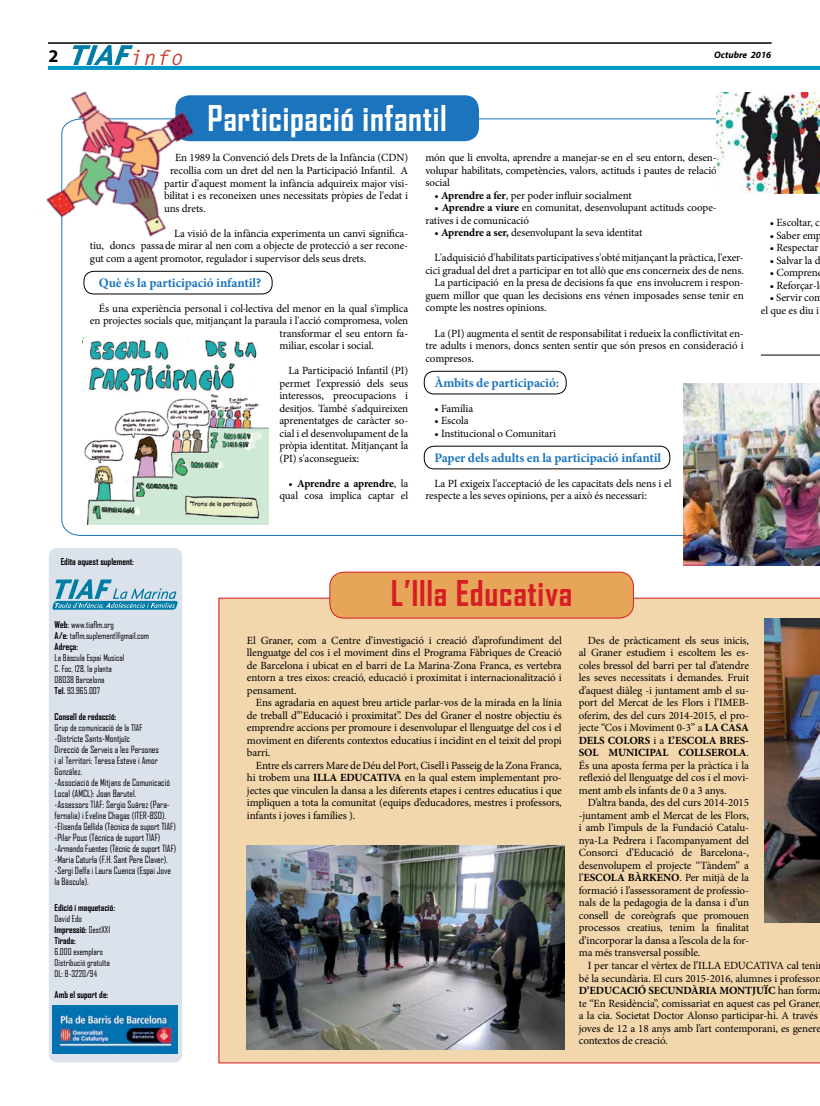
<style>
.page{position:relative;width:820px;height:1106px;background:#fff}
.page>*{position:absolute;margin:0;border:0;box-sizing:border-box;transform-origin:0 0}
.t1{font:700 34px "Agency FB";letter-spacing:.02em;color:#fff}
.t2{font:700 34px "Agency FB";letter-spacing:.02em;color:#d71d24}
.t3{font:italic 700 20.8px "Letter Gothic Std";color:#c73f2d}
.t4{font:700 18px "Myriad Pro";color:#000}
.t5{font:700 13px "Minion Pro";letter-spacing:-.01em;color:#1c75bc}
.t6{font:11px/12.5px "Minion Pro";letter-spacing:-.01em;color:#000;text-align:justify}
.t7{font:9.5px/11px "Agency FB";color:#000}
.t8{font:italic 700 9.5px "Myriad Pro";color:#000}
.t9{font:700 9.1px "Agency FB";color:#000}
.t10{font:9px/11px "Agency FB";color:#000}
.t11{font:700 9px/11px "Agency FB";color:#000}
.s1{font-weight:700}
.s2{font-weight:400}
</style>
<div class="page">
<svg style="left:61px;top:118px;width:758px;height:418px"></svg>
<div style="left:218px;top:597px;width:601px;height:466px;background:#f2d7ad"></div>
<svg style="left:48px;top:66px;width:771px;height:4px;background:#049ac6"></svg>
<svg style="left:73px;top:45px;width:60px;height:20px"></svg>
<hr style="left:48px;top:43px;width:723px;height:1px;background:#000">
<div style="left:49px;top:548px;width:133px;height:514px;background:#dce2eb;border-radius:9px"></div>
<svg style="left:52px;top:579px;width:126px;height:30px"></svg>
<img style="left:52px;top:1005px;width:125px;height:48px">
<div style="left:330px;top:572px;width:303px;height:46px;background:#e7a55a;border-radius:14px"></div>
<div style="left:329px;top:571px;width:304px;height:47px;border:1px solid #d71d24;border-radius:14px"></div>
<div style="left:175px;top:95px;width:304px;height:46px;background:#1c75bc;border-radius:14px"></div>
<hr style="left:760px;top:354px;width:59px;height:1px;background:#000">
<img style="left:247px;top:845px;width:316px;height:204px">
<img style="left:764px;top:618px;width:55px;height:304px">
<div style="left:84px;top:271px;width:188px;height:23px;border:1px solid #000;border-radius:10px"></div>
<div style="left:424px;top:371px;width:142px;height:23px;border:1px solid #000;border-radius:10px"></div>
<div style="left:424px;top:446px;width:245px;height:23px;border:1px solid #000;border-radius:10px"></div>
<img style="left:716px;top:93px;width:103px;height:101px">
<img style="left:82px;top:337px;width:186px;height:187px">
<img style="left:683px;top:384px;width:136px;height:181px">
<img style="left:46px;top:91px;width:158px;height:156px">
<h3 class="t4" style="left:48px;top:44px;width:11px">2</h3>
<h2 class="t3" style="left:129px;top:44px;width:55px">info</h2>
<p class="t8" style="left:713px;top:48px;width:59px">Octubre 2016</p>
<h1 class="t1" style="left:207px;top:97px;width:241px">Participació infantil</h1>
<p class="t6" style="left:175px;top:152px;width:235px">En 1989 la Convenció dels Drets de la Infància (CDN)</p>
<p class="t6" style="left:170px;top:164px;width:239px">recollia com un dret del nen la Participació Infantil. A</p>
<p class="t6" style="left:164px;top:177px;width:246px">partir d'aquest moment la infància adquireix major visi-</p>
<p class="t6" style="left:164px;top:189px;width:246px">bilitat i es reconeixen unes necessitats pròpies de l'edat i</p>
<p class="t6" style="left:164px;top:202px;width:43px">uns drets.</p>
<p class="t6" style="left:90px;top:227px;width:320px;text-indent:84px">La visió de la infància experimenta un canvi significa&shy;tiu, doncs passa de mirar al nen com a objecte de protecció a ser recone&shy;gut com a agent promotor, regulador i supervisor dels seus drets.</p>
<p class="t5" style="left:99px;top:273px;width:164px">Què és la participació infantil?</p>
<p class="t6" style="left:99px;top:302px;width:310px">És una experiència personal i col·lectiva del menor en la qual s'implica</p>
<p class="t6" style="left:90px;top:314px;width:320px">en projectes socials que, mitjançant la paraula i l'acció compromesa, volen</p>
<p class="t6" style="left:279px;top:327px;width:130px">transformar el seu entorn fa-</p>
<p class="t6" style="left:279px;top:339px;width:96px">miliar, escolar i social.</p>
<p class="t6" style="left:279px;top:364px;width:130px;text-indent:9px">La Participació Infantil (PI) permet l'expressió dels seus interessos, preocupacions i desitjos. També s'adquireixen aprenentatges de caràcter so&shy;cial i el desenvolupament de la pròpia identitat. Mitjançant la (PI) s'aconsegueix:</p>
<p class="t6" style="left:279px;top:477px;width:130px;text-align:right">• <span class="s1">Aprendre a aprendre</span>, la qual cosa implica captar el</p>
<p class="t6" style="left:425px;top:152px;width:293px">món que li envolta, aprendre a manejar-se en el seu entorn, desen&shy;volupar habilitats, competències, valors, actituds i pautes de relació social</p>
<p class="t6" style="left:434px;top:189px;width:199px">• <span class="s1">Aprendre a fer</span>, per poder influir socialment</p>
<p class="t6" style="left:425px;top:202px;width:293px;text-indent:9px">• <span class="s1">Aprendre a viure</span> en comunitat, desenvolupant actituds coope&shy;ratives i de comunicació</p>
<p class="t6" style="left:434px;top:227px;width:209px">• <span class="s1">Aprendre a ser,</span> desenvolupant la seva identitat</p>
<p class="t6" style="left:434px;top:252px;width:311px">L'adquisició d'habilitats participatives s'obté mitjançant la pràctica, l'exer-</p>
<p class="t6" style="left:425px;top:264px;width:320px">cici gradual del dret a participar en tot allò que ens concerneix des de nens.</p>
<p class="t6" style="left:434px;top:277px;width:311px">La participació en la presa de decisions fa que ens involucrem i respon-</p>
<p class="t6" style="left:425px;top:289px;width:320px">guem millor que quan les decisions ens vénen imposades sense tenir en</p>
<p class="t6" style="left:425px;top:302px;width:123px">compte les nostres opinions.</p>
<p class="t6" style="left:425px;top:327px;width:320px;text-indent:9px">La (PI) augmenta el sentit de responsabilitat i redueix la conflictivitat en&shy;tre adults i menors, doncs senten sentir que són presos en consideració i compresos.</p>
<p class="t5" style="left:434px;top:373px;width:126px">Àmbits de participació:</p>
<p class="t6" style="left:434px;top:402px;width:40px">• Família</p>
<p class="t6" style="left:434px;top:414px;width:36px">• Escola</p>
<p class="t6" style="left:434px;top:427px;width:123px">• Institucional o Comunitari</p>
<p class="t5" style="left:434px;top:448px;width:228px">Paper dels adults en la participació infantil</p>
<p class="t6" style="left:425px;top:477px;width:247px;text-indent:9px">La PI exigeix l'acceptació de les capacitats dels nens i el respecte a les seves opinions, per a això és necessari:</p>
<p class="t6" style="left:769px;top:216px;width:51px">• Escoltar, c</p>
<p class="t6" style="left:769px;top:229px;width:53px">• Saber emp</p>
<p class="t6" style="left:769px;top:241px;width:50px">• Respectar</p>
<p class="t6" style="left:769px;top:254px;width:52px">• Salvar la d</p>
<p class="t6" style="left:769px;top:266px;width:49px">• Compren</p>
<p class="t6" style="left:769px;top:279px;width:51px">• Reforçar-l</p>
<p class="t6" style="left:760px;top:291px;width:64px;text-indent:9px">• Servir com el que es diu i</p>
<p class="t9" style="left:61px;top:555px;width:75px">Edita aquest suplement:</p>
<h1 class="t2" style="left:390px;top:572px;width:183px">L’Illa Educativa</h1>
<p class="t10" style="left:55px;top:618px;width:96px"><span class="s1">Web:</span> www.tiaflm.org<br><span class="s1">A/e:</span> taflm.suplement@gmail.com<br><span class="s1">Adreça:</span></p>
<p class="t10" style="left:55px;top:651px;width:71px">La Bàscula Espai Musical<br>C. Foc, 128, 1a planta<br>08038 Barcelona<br><span class="s1">Tel.</span> 93.965.007</p>
<p class="t11" style="left:55px;top:710px;width:63px">Consell de redacció:</p>
<p class="t10" style="left:55px;top:721px;width:89px">Grup de comunicació de la TIAF</p>
<p class="t7" style="left:55px;top:732px;width:123px">-Districte Sants-Montjuïc<br>Direcció de Serveis a les Persones<br>i al Territori: Teresa Esteve i Amor González.<br>-Associació de Mitjans de Comunicació Local (AMCL): Joan Barutel.<br>-Assessors TIAF: Sergio Suárez (Para&shy;fernalia) i Eveline Chagas (ITER-BSO). -Elisenda Gellida (Tècnica de suport TIAF) -Pilar Pous (Tècnica de suport TIAF) -Armando Fuentes (Tècnic de suport TIAF) -Maria Caturla (F.H. Sant Pere Claver). -Sergi Delfa i Laura Cuenca (Espai Jove la Bàscula).</p>
<p class="t11" style="left:55px;top:901px;width:62px">Edició i maquetació:</p>
<p class="t11" style="left:55px;top:912px;width:57px"><span class="s2">David Edo<br></span>Impressió: <span class="s2">GestXXI<br></span>Tirada:</p>
<p class="t10" style="left:55px;top:945px;width:57px">6.000 exemplars<br>Distribució gratuïta<br>DL: B-3220/94</p>
<p class="t11" style="left:55px;top:988px;width:55px">Amb el suport de:</p>
<p class="t6" style="left:247px;top:634px;width:316px">El Graner, com a Centre d’investigació i creació d’aprofundiment del llenguatge del cos i el moviment dins el Programa Fàbriques de Creació de Barcelona i ubicat en el barri de La Marina-Zona Franca, es vertebra entorn a tres eixos: creació, educació i proximitat i internacionalització i pensament.</p>
<p class="t6" style="left:247px;top:696px;width:316px;text-indent:9px">Ens agradaria en aquest breu article parlar-vos de la mirada en la línia de treball d’”Educació i proximitat”. Des del Graner el nostre objectiu és emprendre accions per promoure i desenvolupar el llenguatge del cos i el moviment en diferents contextos educatius i incidint en el teixit del propi barri.</p>
<p class="t6" style="left:247px;top:759px;width:316px;text-indent:9px">Entre els carrers Mare de Déu del Port, Cisell i Passeig de la Zona Franca, hi trobem una <span class="s1">ILLA EDUCATIVA</span> en la qual estem implementant pro&shy;jectes que vinculen la dansa a les diferents etapes i centres educatius i que impliquen a tota la comunitat (equips d’educadores, mestres i professors, infants i joves i famílies ).</p>
<p class="t6" style="left:578px;top:634px;width:172px;text-indent:9px">Des de pràcticament els seus inicis, al Graner estudiem i escoltem les es&shy;coles bressol del barri per tal d’atendre les seves necessitats i demandes. Fruit d’aquest diàleg -i juntament amb el su&shy;port del Mercat de les Flors i l’IMEB&shy;oferim, des del curs 2014-2015, el pro&shy;jecte “Cos i Moviment 0-3” a <span class="s1">LA CASA DELS COLORS</span> i a <span class="s1">L’ESCOLA BRES-SOL MUNICIPAL COLLSEROLA</span>.<br>És una aposta ferma per la pràctica i la reflexió del llenguatge del cos i el movi&shy;ment amb els infants de 0 a 3 anys.</p>
<p class="t6" style="left:578px;top:796px;width:172px;text-indent:9px">D’altra banda, des del curs 2014-2015 -juntament amb el Mercat de les Flors, i amb l’impuls de la Fundació Catalu&shy;nya-La Pedrera i l’acompanyament del Consorci d’Educació de Barcelona-, desenvolupem el projecte “Tàndem” a l’<span class="s1">ESCOLA BÀRKENO</span>. Per mitjà de la formació i l’assessorament de professio&shy;nals de la pedagogia de la dansa i d’un consell de coreògrafs que promouen processos creatius, tenim la finalitat d’incorporar la dansa a l’escola de la for&shy;ma més transversal possible.</p>
<p class="t6" style="left:578px;top:959px;width:244px;text-align:left;text-indent:9px">I per tancar el vèrtex de l’ILLA EDUCATIVA cal teni bé la secundària. El curs 2015-2016, alumnes i professor <span class="s1">D’EDUCACIÓ SECUNDÀRIA MONTJUÏC</span> han form te “En Residència”, comissariat en aquest cas pel Graner a la cia. Societat Doctor Alonso participar-hi. A través joves de 12 a 18 anys amb l’art contemporani, es genere contextos de creació.</p>
</div>
